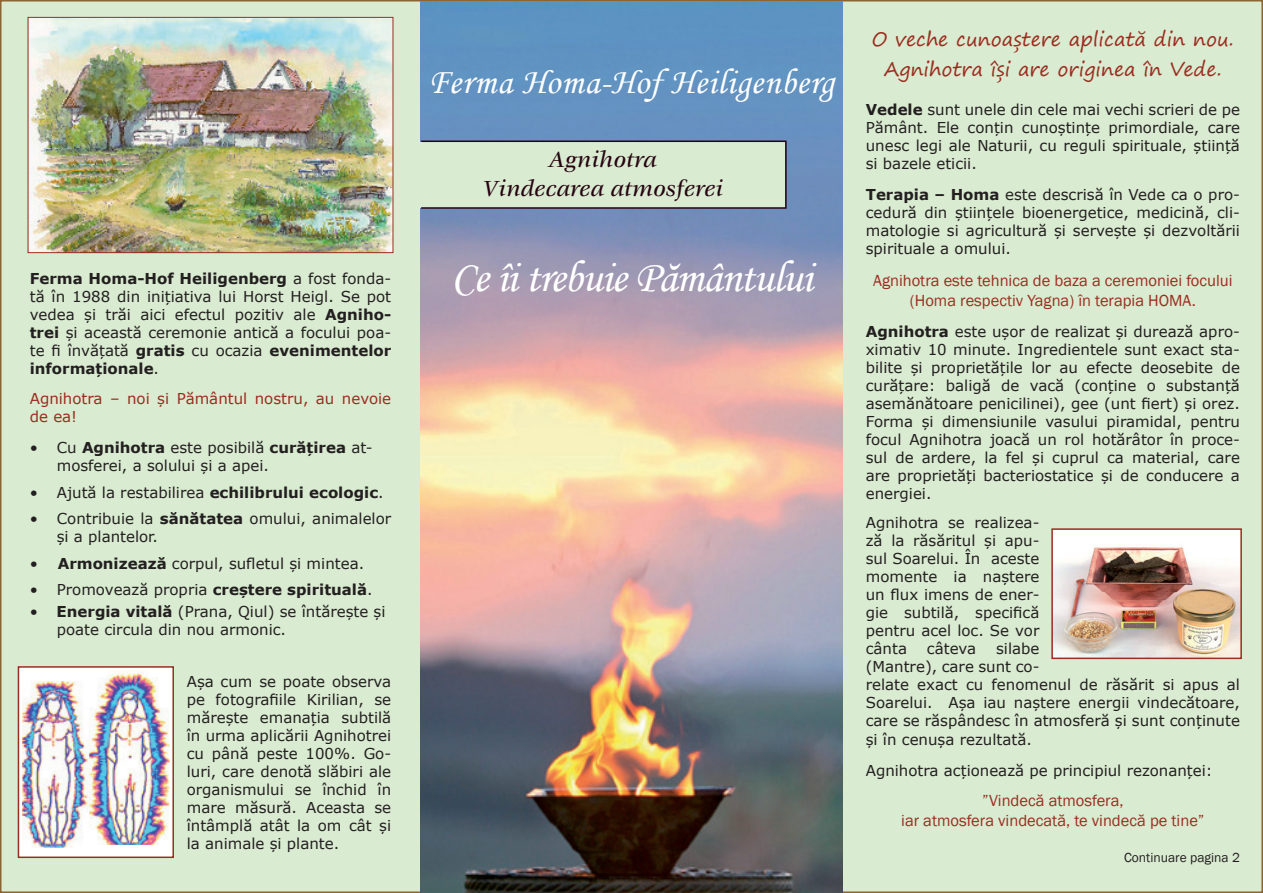
<style>
.page{position:relative;width:1263px;height:893px;background:#fff}
.page>*{position:absolute;margin:0;border:0;box-sizing:border-box;transform-origin:0 0}
.t1{font:45px "Monotype Corsiva";letter-spacing:-.025em;color:#fff}
.t2{font:36px "Monotype Corsiva";letter-spacing:.02em;color:#fff}
.t3{font:italic 500 24px/28.8px "Veljovic";color:#260311;text-align:center}
.t4{font:19.5px/30px "Segoe Print";color:#9b2d20;text-align:center}
.t5{font:16.5px/19.8px "Franklin Gothic";color:#9b2d20;text-align:center}
.t6{font:15px/18px "Verdana";color:#231f20;text-align:justify}
.t7{font:15px/18px "Verdana";color:#9b2d20}
.t8{font:13.5px "Franklin Gothic";color:#231f20}
.s1{font-weight:700}
</style>
<div class="page">
<div style="left:1px;top:1px;width:1261px;height:891px;background:#d9ebd0"></div>
<img style="left:421px;top:2px;width:421px;height:891px">
<div style="left:420px;top:142px;width:365px;height:65px;background:#d9ebd0"></div>
<hr style="left:421px;top:141px;width:365px;height:1px;background:#260311">
<hr style="left:421px;top:207px;width:364px;height:2px;background:#260311">
<hr style="left:785px;top:141px;width:2px;height:68px;background:#260311">
<div style="left:18px;top:666px;width:156px;height:192px;background:#fff;border:2px solid #9b2d20"></div>
<img style="left:89px;top:670px;width:80px;height:174px">
<img style="left:23px;top:681px;width:66px;height:166px">
<img style="left:30px;top:19px;width:361px;height:232px">
<div style="left:28px;top:17px;width:365px;height:236px;border:1px solid #9b2d20"></div>
<img style="left:1054px;top:531px;width:185px;height:125px">
<div style="left:1051px;top:528px;width:191px;height:131px;border:2px solid #9b2d20"></div>
<p class="t6" style="left:30px;top:269px;width:363px"><span class="s1">Ferma Homa-Hof Heiligenberg</span> a fost fonda&shy;tă în 1988 din inițiativa lui Horst Heigl. Se pot vedea și trăi aici efectul pozitiv ale <span class="s1">Agniho&shy;trei</span> și această ceremonie antică a focului poa&shy;te fi învățată <span class="s1">gratis</span> cu ocazia <span class="s1">evenimentelor informaționale</span>.</p>
<p class="t7" style="left:30px;top:390px;width:363px">Agnihotra – noi și Pământul nostru, au nevoie de ea!</p>
<p class="t6" style="left:57px;top:438px;width:317px;text-indent:-27px">• Cu <span class="s1">Agnihotra</span> este posibilă <span class="s1">curățirea</span> at&shy;mosferei, a solului și a apei.</p>
<p class="t6" style="left:30px;top:483px;width:355px">• Ajută la restabilirea <span class="s1">echilibrului ecologic</span>.</p>
<p class="t6" style="left:57px;top:509px;width:336px;text-indent:-27px">• Contribuie la <span class="s1">sănătatea</span> omului, animalelor și a plantelor.</p>
<p class="t6" style="left:30px;top:554px;width:336px">• <span class="s1">Armonizează</span> corpul, sufletul și mintea.</p>
<p class="t6" style="left:30px;top:580px;width:344px">• Promovează propria <span class="s1">creștere spirituală</span>.</p>
<p class="t6" style="left:57px;top:603px;width:330px;text-indent:-27px">• <span class="s1">Energia vitală</span> (Prana, Qiul) se întărește și poate circula din nou armonic.</p>
<p class="t6" style="left:187px;top:672px;width:206px">Așa cum se poate observa pe fotografiile Kirilian, se mărește emanația subtilă în urma aplicării Agnihotrei cu până peste 100%. Go&shy;luri, care denotă slăbiri ale organismului se închid în mare măsură. Aceasta se întâmplă atât la om cât și la animale și plante.</p>
<h2 class="t2" style="left:428px;top:61px;width:408px">Ferma Homa-Hof Heiligenberg</h2>
<h3 class="t3" style="left:482px;top:146px;width:242px">Agnihotra<br>Vindecarea atmosferei</h3>
<h1 class="t1" style="left:451px;top:250px;width:363px">Ce îi trebuie Pământului</h1>
<h3 class="t4" style="left:872px;top:23px;width:363px">O veche cunoaștere aplicată din nou.<br>Agnihotra își are originea în Vede.</h3>
<p class="t6" style="left:866px;top:100px;width:376px"><span class="s1">Vedele</span> sunt unele din cele mai vechi scrieri de pe Pământ. Ele conțin cunoștințe primordiale, care unesc legi ale Naturii, cu reguli spirituale, știință si bazele eticii.</p>
<p class="t6" style="left:866px;top:185px;width:376px"><span class="s1">Terapia – Homa</span> este descrisă în Vede ca o pro&shy;cedură din științele bioenergetice, medicină, cli&shy;matologie si agricultură și servește și dezvoltării spirituale a omului.</p>
<p class="t5" style="left:873px;top:271px;width:361px">Agnihotra este tehnica de baza a ceremoniei focului (Homa respectiv Yagna) în terapia HOMA.</p>
<p class="t6" style="left:866px;top:322px;width:376px"><span class="s1">Agnihotra</span> este ușor de realizat și durează apro&shy;ximativ 10 minute. Ingredientele sunt exact sta&shy;bilite și proprietățile lor au efecte deosebite de curățare: baligă de vacă (conține o substanță asemănătoare penicilinei), gee (unt fiert) și orez.<br>Forma și dimensiunile vasului piramidal, pentru focul Agnihotra joacă un rol hotărâtor în proce&shy;sul de ardere, la fel și cuprul ca material, care are proprietăți bacteriostatice și de conducere a energiei.</p>
<p class="t6" style="left:866px;top:513px;width:175px">Agnihotra se realizea&shy;ză la răsăritul și apu&shy;sul Soarelui. În aceste momente ia naștere un flux imens de ener&shy;gie subtilă, specifică pentru acel loc. Se vor cânta</p>
<p class="t6" style="left:927px;top:639px;width:51px">câteva</p>
<p class="t6" style="left:866px;top:639px;width:376px;text-align:left;text-indent:130px">silabe<br>(Mantre), care sunt co-<br>relate exact cu fenomenul de răsărit si apus al Soarelui. Așa iau naștere energii vindecătoare, care se răspândesc în atmosferă și sunt conținute</p>
<p class="t6" style="left:866px;top:724px;width:348px;line-height:30.5px">și în cenușa rezultată.<br>Agnihotra acționează pe principiul rezonanței:</p>
<p class="t5" style="left:901px;top:791px;width:305px">”Vindecă atmosfera,<br>iar atmosfera vindecată, te vindecă pe tine”</p>
<p class="t8" style="left:1124px;top:849px;width:117px">Continuare pagina 2</p>
</div>
